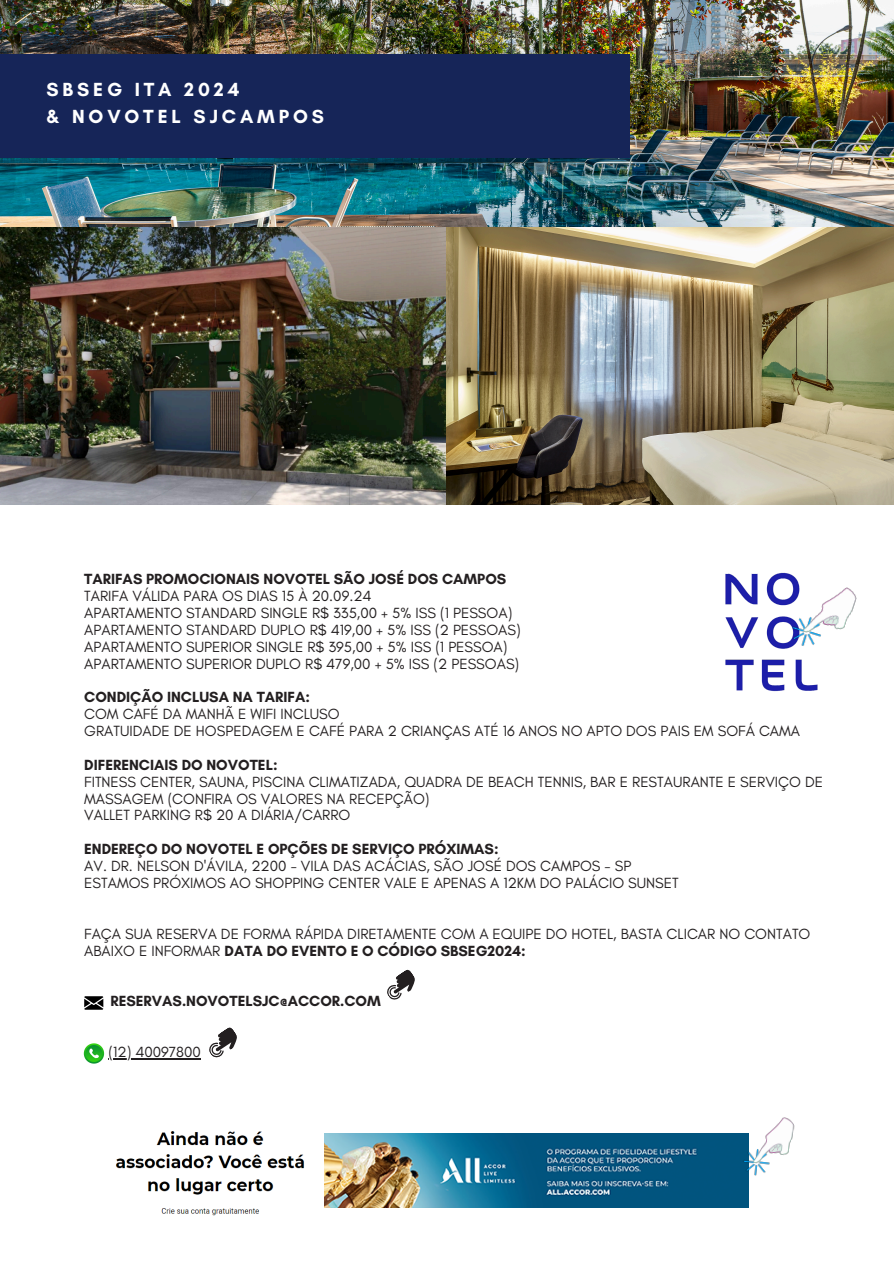
<style>
.page{position:relative;width:894px;height:1264px;background:#fff}
.page>*{position:absolute;margin:0;border:0;box-sizing:border-box;transform-origin:0 0}
.t1{font:700 19.35px/26.7px "Glacial Indifference";letter-spacing:.2em;color:#fff}
.t2{font:15px/16.8px "Glacial Indifference";color:#231f20}
.t3{font:700 15px "Glacial Indifference";color:#231f20}
.s1{font-weight:700}
</style>
<div class="page">
<img style="left:0;top:0;width:893px;height:504px">
<div style="left:0;top:55px;width:629px;height:103px;background:#162558"></div>
<img style="left:725px;top:572px;width:93px;height:120px">
<hr style="left:108px;top:1057px;width:93px;height:2px;background:#231f20">
<img style="left:324px;top:1133px;width:424px;height:74px">
<img style="left:739px;top:1117px;width:56px;height:64px">
<img style="left:116px;top:1131px;width:188px;height:85px">
<svg style="left:209px;top:1027px;width:28px;height:31px"></svg>
<svg style="left:84px;top:996px;width:19px;height:13px"></svg>
<svg style="left:84px;top:1043px;width:20px;height:20px"></svg>
<svg style="left:387px;top:969px;width:28px;height:31px"></svg>
<img style="left:784px;top:572px;width:73px;height:90px">
<h1 class="t1" style="left:47px;top:76px;width:279px">SBSEG ITA 2024<br>&amp; NOVOTEL SJCAMPOS</h1>
<p class="t3" style="left:84px;top:570px;width:423px">TARIFAS PROMOCIONAIS NOVOTEL SÃO JOSÉ DOS CAMPOS</p>
<p class="t2" style="left:84px;top:587px;width:289px">TARIFA VÁLIDA PARA OS DIAS 15 À 20.09.24</p>
<p class="t2" style="left:84px;top:604px;width:429px">APARTAMENTO STANDARD SINGLE R$ 335,00 + 5% ISS (1 PESSOA)</p>
<p class="t2" style="left:84px;top:621px;width:438px">APARTAMENTO STANDARD DUPLO R$ 419,00 + 5% ISS (2 PESSOAS)</p>
<p class="t2" style="left:84px;top:638px;width:424px">APARTAMENTO SUPERIOR SINGLE R$ 395,00 + 5% ISS (1 PESSOA)</p>
<p class="t2" style="left:84px;top:655px;width:436px">APARTAMENTO SUPERIOR DUPLO R$ 479,00 + 5% ISS (2 PESSOAS)</p>
<p class="t3" style="left:84px;top:688px;width:227px">CONDIÇÃO INCLUSA NA TARIFA:</p>
<p class="t2" style="left:84px;top:705px;width:257px">COM CAFÉ DA MANHÃ E WIFI INCLUSO</p>
<p class="t2" style="left:84px;top:722px;width:717px">GRATUIDADE DE HOSPEDAGEM E CAFÉ PARA 2 CRIANÇAS ATÉ 16 ANOS NO APTO DOS PAIS EM SOFÁ CAMA</p>
<p class="t3" style="left:84px;top:755px;width:195px">DIFERENCIAIS DO NOVOTEL:</p>
<p class="t2" style="left:84px;top:773px;width:740px">FITNESS CENTER, SAUNA, PISCINA CLIMATIZADA, QUADRA DE BEACH TENNIS, BAR E RESTAURANTE E SERVIÇO DE<br>MASSAGEM (CONFIRA OS VALORES NA RECEPÇÃO)</p>
<p class="t2" style="left:84px;top:806px;width:268px">VALLET PARKING R$ 20 A DIÁRIA/CARRO</p>
<p class="t3" style="left:84px;top:840px;width:416px">ENDEREÇO DO NOVOTEL E OPÇÕES DE SERVIÇO PRÓXIMAS:</p>
<p class="t2" style="left:84px;top:857px;width:548px">AV. DR. NELSON D'ÁVILA, 2200 - VILA DAS ACÁCIAS, SÃO JOSÉ DOS CAMPOS - SP</p>
<p class="t2" style="left:84px;top:874px;width:596px">ESTAMOS PRÓXIMOS AO SHOPPING CENTER VALE E APENAS A 12KM DO PALÁCIO SUNSET</p>
<p class="t2" style="left:84px;top:925px;width:727px">FAÇA SUA RESERVA DE FORMA RÁPIDA DIRETAMENTE COM A EQUIPE DO HOTEL, BASTA CLICAR NO CONTATO<br>ABAIXO E INFORMAR <span class="s1">DATA DO EVENTO E O CÓDIGO SBSEG2024:</span></p>
<h1 class="t3" style="left:110px;top:991px;width:272px">RESERVAS.NOVOTELSJC@ACCOR.COM</h1>
<p class="t2" style="left:108px;top:1043px;width:94px">(12) 40097800</p>
</div>
